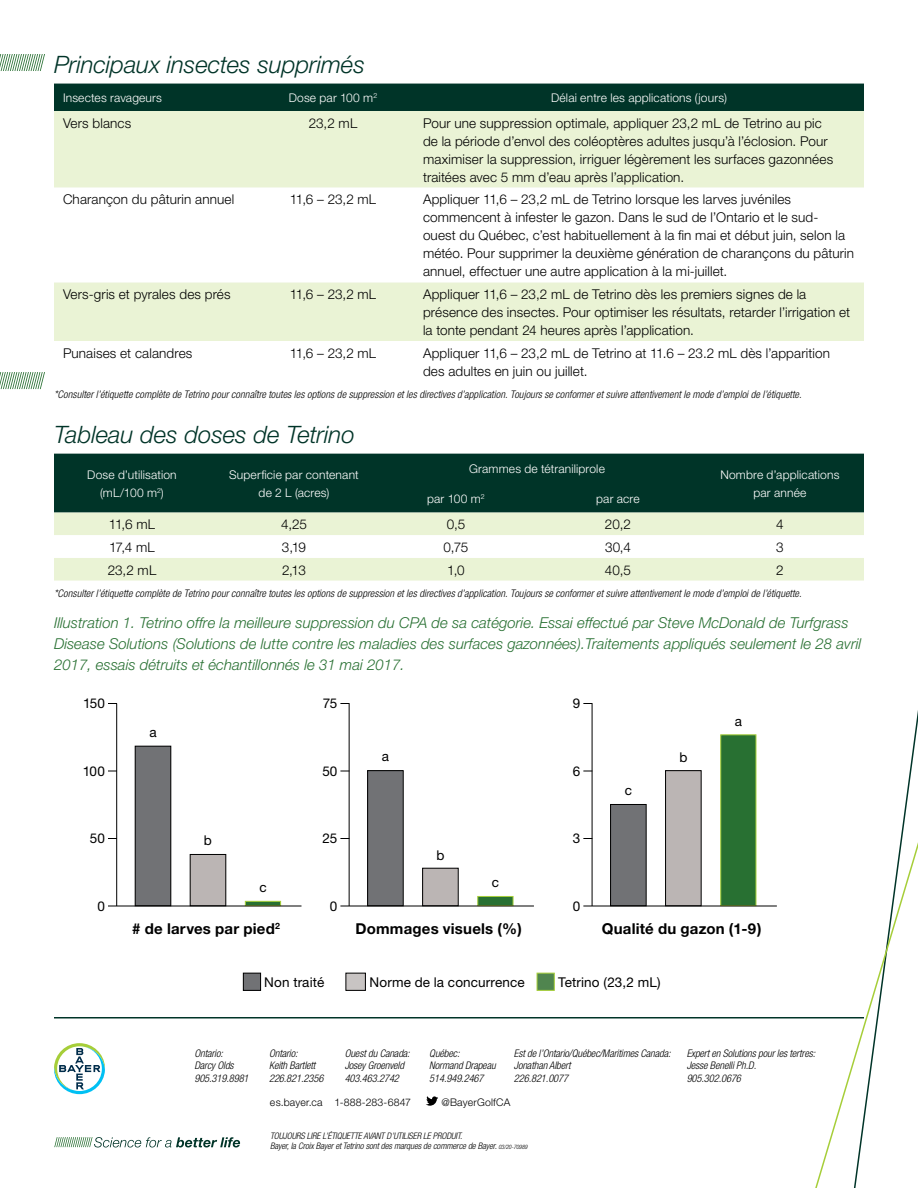
<style>
.page{position:relative;width:918px;height:1188px;background:#fff}
.page>*{position:absolute;margin:0;border:0;box-sizing:border-box;transform-origin:0 0}
.t1{font:italic 300 24px "Helvetica Neue";letter-spacing:-.005em;color:#003428}
.t2{font:italic 300 15px/21px "Helvetica Neue";color:#287032}
.t3{font:700 15px "Helvetica Neue";letter-spacing:.015em;color:#000}
.t4{font:300 13.5px/18px "Helvetica Neue";letter-spacing:.01em;color:#000}
.t5{font:13.5px "Helvetica Neue";letter-spacing:.01em;color:#000}
.t6{font:300 12px/18px "Helvetica Neue";letter-spacing:.015em;color:#fff;text-align:center}
.t7{font:italic 300 condensed 10.5px/12.6px "Helvetica Neue";color:#000}
.t8{font:300 10.5px "Helvetica Neue";letter-spacing:.02em;color:#000}
.t9{font:italic 300 condensed 9px/10.5px "Helvetica Neue";letter-spacing:-.01em;color:#000}
.s1{font-size:6px}
</style>
<div class="page">
<svg style="left:803px;top:771px;width:115px;height:417px"></svg>
<svg style="left:426px;top:1096px;width:12px;height:10px"></svg>
<svg style="left:54px;top:1137px;width:186px;height:10px"></svg>
<svg style="left:54px;top:1043px;width:51px;height:51px"></svg>
<hr style="left:54px;top:1017px;width:810px;height:1px;background:#003428">
<svg style="left:0;top:54px;width:45px;height:17px"></svg>
<svg style="left:0;top:372px;width:45px;height:17px"></svg>
<div style="left:54px;top:84px;width:810px;height:27px;background:#003428"></div>
<div style="left:54px;top:111px;width:810px;height:77px;background:#eaf3d5"></div>
<div style="left:54px;top:282px;width:810px;height:59px;background:#eaf3d5"></div>
<div style="left:54px;top:454px;width:810px;height:59px;background:#003428"></div>
<div style="left:54px;top:513px;width:810px;height:68px;background:#eaf3d5"></div>
<svg style="left:54px;top:535px;width:810px;height:23px"></svg>
<div style="left:135px;top:746px;width:36px;height:160px;background:#717275"></div>
<div style="left:135px;top:746px;width:36px;height:160px;border:1px solid #000"></div>
<div style="left:190px;top:854px;width:36px;height:52px;background:#bbb5b4"></div>
<div style="left:190px;top:854px;width:36px;height:52px;border:1px solid #000"></div>
<svg style="left:245px;top:901px;width:36px;height:5px"></svg>
<hr style="left:116px;top:704px;width:1px;height:202px;background:#000">
<hr style="left:108px;top:906px;width:194px;height:1px;background:#000">
<div style="left:368px;top:771px;width:35px;height:135px;background:#717275"></div>
<div style="left:367px;top:770px;width:36px;height:136px;border:1px solid #000"></div>
<div style="left:423px;top:868px;width:35px;height:38px;background:#bbb5b4"></div>
<div style="left:422px;top:868px;width:36px;height:38px;border:1px solid #000"></div>
<div style="left:477px;top:896px;width:36px;height:10px;background:#287032;border:1px solid #a6ce39"></div>
<hr style="left:349px;top:704px;width:1px;height:202px;background:#000">
<hr style="left:340px;top:906px;width:194px;height:1px;background:#000">
<div style="left:611px;top:804px;width:35px;height:102px;background:#717275"></div>
<div style="left:610px;top:804px;width:36px;height:102px;border:1px solid #000"></div>
<div style="left:666px;top:771px;width:35px;height:135px;background:#bbb5b4"></div>
<div style="left:665px;top:770px;width:36px;height:136px;border:1px solid #000"></div>
<div style="left:720px;top:734px;width:36px;height:172px;background:#287032;border:1px solid #a6ce39"></div>
<hr style="left:592px;top:704px;width:1px;height:202px;background:#000">
<hr style="left:583px;top:906px;width:194px;height:1px;background:#000">
<div style="left:346px;top:973px;width:19px;height:17px;background:#c8c4c3"></div>
<div style="left:346px;top:973px;width:20px;height:18px;border:1px solid #000"></div>
<div style="left:537px;top:973px;width:18px;height:18px;background:#50854f;border:1px solid #a6ce39"></div>
<div style="left:243px;top:973px;width:18px;height:17px;background:#717275"></div>
<div style="left:243px;top:973px;width:18px;height:18px;border:1px solid #000"></div>
<h1 class="t1" style="left:54px;top:50px;width:312px">Principaux insectes supprimés</h1>
<p class="t6" style="left:63px;top:88px;width:101px">Insectes ravageurs</p>
<p class="t6" style="left:289px;top:88px;width:90px">Dose par 100 m<sup>2</sup></p>
<p class="t6" style="left:551px;top:88px;width:177px">Délai entre les applications (jours)</p>
<p class="t4" style="left:63px;top:114px;width:70px">Vers blancs</p>
<p class="t4" style="left:309px;top:114px;width:50px">23,2 mL</p>
<p class="t4" style="left:423px;top:114px;width:412px">Pour une suppression optimale, appliquer 23,2 mL de Tetrino au pic de la période d’envol des coléoptères adultes jusqu’à l’éclosion. Pour maximiser la suppression, irriguer légèrement les surfaces gazonnées traitées avec 5 mm d’eau après l’application.</p>
<p class="t4" style="left:63px;top:190px;width:173px">Charançon du pâturin annuel</p>
<p class="t4" style="left:290px;top:190px;width:88px">11,6 – 23,2 mL</p>
<p class="t4" style="left:423px;top:190px;width:433px">Appliquer 11,6 – 23,2 mL de Tetrino lorsque les larves juvéniles commencent à infester le gazon. Dans le sud de l’Ontario et le sud&shy;ouest du Québec, c’est habituellement à la fin mai et début juin, selon la météo. Pour supprimer la deuxième génération de charançons du pâturin annuel, effectuer une autre application à la mi-juillet.</p>
<p class="t4" style="left:63px;top:285px;width:169px">Vers-gris et pyrales des prés</p>
<p class="t4" style="left:290px;top:285px;width:88px">11,6 – 23,2 mL</p>
<p class="t4" style="left:423px;top:285px;width:429px">Appliquer 11,6 – 23,2 mL de Tetrino dès les premiers signes de la présence des insectes. Pour optimiser les résultats, retarder l’irrigation et la tonte pendant 24 heures après l’application.</p>
<p class="t4" style="left:63px;top:343px;width:131px">Punaises et calandres</p>
<p class="t4" style="left:290px;top:343px;width:88px">11,6 – 23,2 mL</p>
<p class="t4" style="left:423px;top:343px;width:408px">Appliquer 11,6 – 23,2 mL de Tetrino at 11.6 – 23.2 mL dès l’apparition des adultes en juin ou juillet.</p>
<p class="t7" style="left:54px;top:388px;width:749px">*Consulter l’étiquette complète de Tetrino pour connaître toutes les options de suppression et les directives d’application. Toujours se conformer et suivre attentivement le mode d’emploi de l’étiquette.</p>
<h1 class="t1" style="left:54px;top:420px;width:302px">Tableau des doses de Tetrino</h1>
<p class="t6" style="left:87px;top:465px;width:91px">Dose d’utilisation (mL/100 m<sup>2</sup>)</p>
<p class="t6" style="left:229px;top:465px;width:131px">Superficie par contenant de 2 L (acres)</p>
<p class="t6" style="left:469px;top:460px;width:137px">Grammes de tétraniliprole</p>
<p class="t6" style="left:721px;top:465px;width:120px">Nombre d’applications par année</p>
<p class="t6" style="left:427px;top:489px;width:59px">par 100 m<sup>2</sup></p>
<p class="t6" style="left:596px;top:489px;width:45px">par acre</p>
<p class="t4" style="left:109px;top:515px;width:48px">11,6 mL</p>
<p class="t4" style="left:281px;top:515px;width:27px">4,25</p>
<p class="t4" style="left:447px;top:515px;width:20px">0,5</p>
<p class="t4" style="left:605px;top:515px;width:28px">20,2</p>
<p class="t4" style="left:776px;top:515px;width:9px">4</p>
<p class="t4" style="left:109px;top:538px;width:47px">17,4 mL</p>
<p class="t4" style="left:282px;top:538px;width:26px">3,19</p>
<p class="t4" style="left:444px;top:538px;width:26px">0,75</p>
<p class="t4" style="left:605px;top:538px;width:27px">30,4</p>
<p class="t4" style="left:776px;top:538px;width:9px">3</p>
<p class="t4" style="left:108px;top:560px;width:50px">23,2 mL</p>
<p class="t4" style="left:282px;top:560px;width:25px">2,13</p>
<p class="t4" style="left:447px;top:560px;width:19px">1,0</p>
<p class="t4" style="left:605px;top:560px;width:28px">40,5</p>
<p class="t4" style="left:776px;top:560px;width:9px">2</p>
<p class="t7" style="left:54px;top:587px;width:749px">*Consulter l’étiquette complète de Tetrino pour connaître toutes les options de suppression et les directives d’application. Toujours se conformer et suivre attentivement le mode d’emploi de l’étiquette.</p>
<p class="t2" style="left:54px;top:612px;width:809px">Illustration 1. Tetrino offre la meilleure suppression du CPA de sa catégorie. Essai effectué par Steve McDonald de Turfgrass<br>Disease Solutions (Solutions de lutte contre les maladies des surfaces gazonnées).Traitements appliqués seulement le 28 avril<br>2017, essais détruits et échantillonnés le 31 mai 2017.</p>
<p class="t5" style="left:83px;top:695px;width:23px">150</p>
<p class="t5" style="left:573px;top:695px;width:9px">9</p>
<p class="t5" style="left:323px;top:695px;width:16px">75</p>
<p class="t5" style="left:735px;top:713px;width:9px">a</p>
<p class="t5" style="left:149px;top:724px;width:9px">a</p>
<p class="t5" style="left:382px;top:748px;width:9px">a</p>
<p class="t5" style="left:679px;top:749px;width:10px">b</p>
<p class="t5" style="left:83px;top:763px;width:24px">100</p>
<p class="t5" style="left:322px;top:763px;width:17px">50</p>
<p class="t5" style="left:573px;top:763px;width:9px">6</p>
<p class="t5" style="left:625px;top:782px;width:9px">c</p>
<p class="t5" style="left:90px;top:830px;width:17px">50</p>
<p class="t5" style="left:204px;top:832px;width:10px">b</p>
<p class="t5" style="left:323px;top:830px;width:16px">25</p>
<p class="t5" style="left:573px;top:830px;width:9px">3</p>
<p class="t5" style="left:436px;top:847px;width:10px">b</p>
<p class="t5" style="left:259px;top:879px;width:9px">c</p>
<p class="t5" style="left:492px;top:874px;width:9px">c</p>
<p class="t5" style="left:97px;top:898px;width:9px">0</p>
<p class="t5" style="left:330px;top:898px;width:9px">0</p>
<p class="t5" style="left:573px;top:898px;width:9px">0</p>
<p class="t3" style="left:132px;top:920px;width:149px"># de larves par pied<sup>2</sup></p>
<p class="t3" style="left:356px;top:920px;width:168px">Dommages visuels (%)</p>
<p class="t3" style="left:602px;top:920px;width:161px">Qualité du gazon (1-9)</p>
<p class="t5" style="left:264px;top:974px;width:61px">Non traité</p>
<p class="t5" style="left:370px;top:974px;width:157px">Norme de la concurrence</p>
<p class="t5" style="left:558px;top:974px;width:104px">Tetrino (23,2 mL)</p>
<p class="t7" style="left:194px;top:1047px;width:56px">Ontario:<br>Darcy Olds<br>905.319.8981</p>
<p class="t7" style="left:269px;top:1047px;width:56px">Ontario:<br>Keith Bartlett<br>226.821.2356</p>
<p class="t7" style="left:345px;top:1047px;width:67px">Ouest du Canada:<br>Josey Groenveld<br>403.463.2742</p>
<p class="t7" style="left:429px;top:1047px;width:68px">Québec:<br>Normand Drapeau<br>514.949.2467</p>
<p class="t7" style="left:514px;top:1047px;width:158px">Est de l’Ontario/Québec/Maritimes Canada:<br>Jonathan Albert<br>226.821.0077</p>
<p class="t7" style="left:687px;top:1047px;width:130px">Expert en Solutions pour les tertres:<br>Jesse Benelli Ph.D.<br>905.302.0676</p>
<p class="t8" style="left:270px;top:1096px;width:143px">es.bayer.ca 1-888-283-6847</p>
<p class="t8" style="left:442px;top:1096px;width:70px">@BayerGolfCA</p>
<p class="t9" style="left:270px;top:1130px;width:259px">TOUJOURS LIRE L’ÉTIQUETTE AVANT D’UTILISER LE PRODUIT.<br>Bayer, la Croix Bayer et Tetrino sont des marques de commerce de Bayer. <span class="s1">03/20-70989</span></p>
</div>
